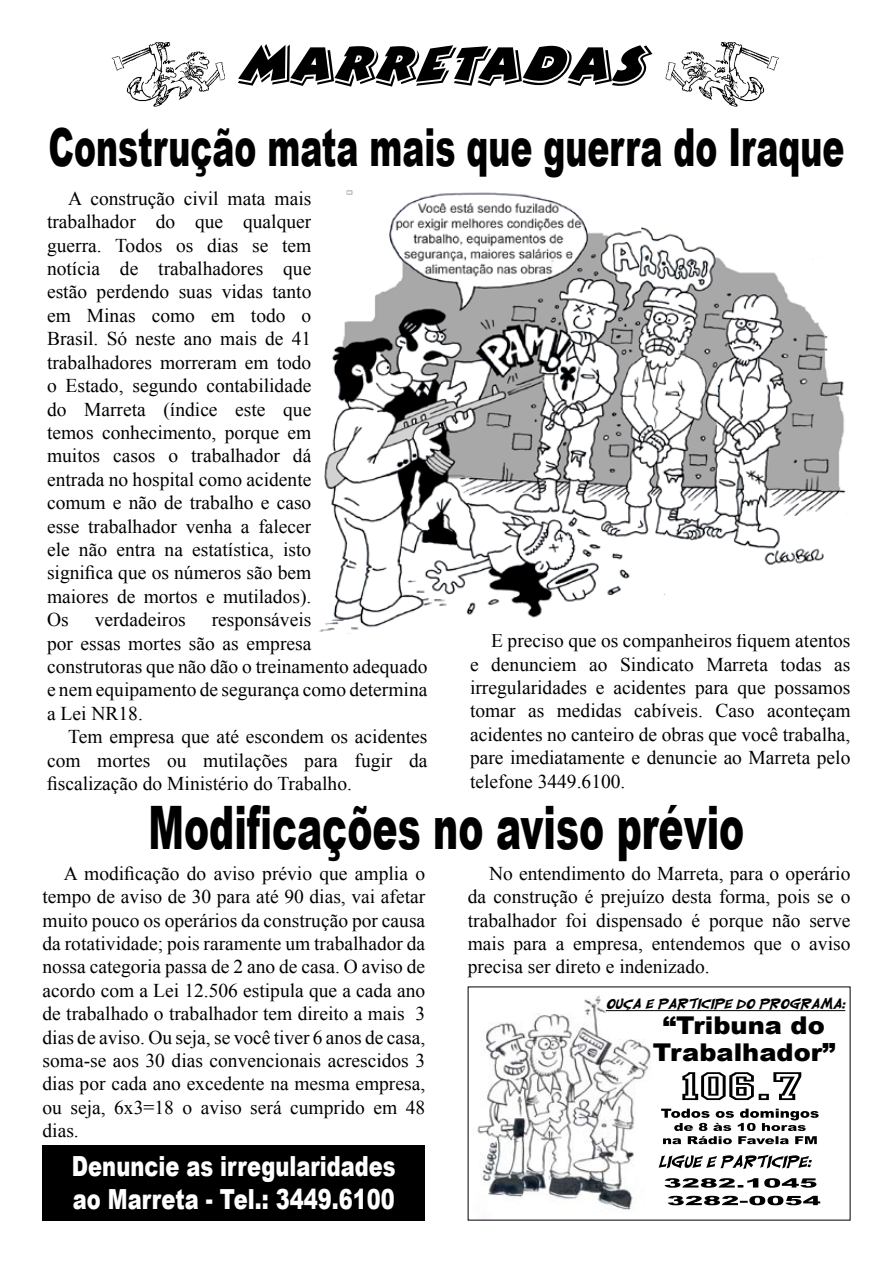
<style>
.page{position:relative;width:893px;height:1263px;background:#fff}
.page>*{position:absolute;margin:0;border:0;box-sizing:border-box;transform-origin:0 0}
.t1{font:900 60px "Arial";color:#000;scale:.63 1}
.t2{font:900 52.5px "Arial";color:#000;scale:.63 1}
.t3{font:900 27.75px/33.3px "Arial";color:#fff;scale:.76 1}
.t4{font:900 24.45px/26.7px "Arial";color:#000;text-align:center;scale:1.09 1}
.t5{font:19.5px/23.4px "Times New Roman";color:#000;text-align:justify}
.t6{font:italic 14.7px "Carlisle";color:#000;scale:1.09 1}
</style>
<div class="page">
<img style="left:666px;top:43px;width:113px;height:63px">
<img style="left:112px;top:43px;width:112px;height:63px">
<svg style="left:238px;top:44px;width:414px;height:43px"></svg>
<div style="left:43px;top:1145px;width:382px;height:75px;background:#000"></div>
<img style="left:477px;top:995px;width:175px;height:215px">
<svg style="left:682px;top:1072px;width:119px;height:28px"></svg>
<svg style="left:661px;top:1109px;width:158px;height:35px"></svg>
<svg style="left:668px;top:1196px;width:152px;height:9px"></svg>
<svg style="left:664px;top:1178px;width:152px;height:10px"></svg>
<svg style="left:659px;top:1155px;width:153px;height:14px"></svg>
<hr style="left:606px;top:1010px;width:239px;height:1px;background:#000">
<img style="left:319px;top:190px;width:527px;height:444px">
<h2 class="t2" style="left:48px;top:109px;width:1265px">Construção mata mais que guerra do Iraque</h2>
<p class="t5" style="left:47px;top:186px;width:266px;text-indent:21px">A construção civil mata mais trabalhador do que qualquer guerra. Todos os dias se tem notícia de trabalhadores que estão perdendo suas vidas tanto em Minas como em todo o Brasil. Só neste ano mais de 41 trabalhadores morreram em todo o Estado, segundo contabilidade do Marreta (índice este que temos conhecimento, porque em muitos casos o trabalhador dá entrada no hospital como acidente comum e não de trabalho e caso esse trabalhador venha a falecer ele não entra na estatística, isto significa que os números são bem maiores de mortos e mutilados).<br>Os</p>
<p class="t5" style="left:47px;top:608px;width:382px;text-align:left;text-indent:165px">responsáveis<br>por essas mortes são as empresa<br>construtoras que não dão o treinamento adequado e nem equipamento de segurança como determina a Lei NR18.</p>
<p class="t5" style="left:47px;top:725px;width:382px;text-indent:21px">Tem empresa que até escondem os acidentes com mortes ou mutilações para fugir da fiscalização do Ministério do Trabalho.</p>
<p class="t5" style="left:95px;top:608px;width:92px">verdadeiros</p>
<p class="t5" style="left:470px;top:629px;width:382px;text-indent:21px">É preciso que os companheiros fiquem atentos e denunciem ao Sindicato Marreta todas as irregularidades e acidentes para que possamos tomar as medidas cabíveis. Caso aconteçam acidentes no canteiro de obras que você trabalha, pare imediatamente e denuncie ao Marreta pelo telefone 3449.6100.</p>
<h1 class="t1" style="left:149px;top:784px;width:947px">Modificações no aviso prévio</h1>
<p class="t5" style="left:43px;top:861px;width:384px;text-indent:21px">A modificação do aviso prévio que amplia o tempo de aviso de 30 para até 90 dias, vai afetar muito pouco os operários da construção por causa da rotatividade; pois raramente um trabalhador da nossa categoria passa de 2 ano de casa. O aviso de acordo com a Lei 12.506 estipula que a cada ano de trabalhado o trabalhador tem direito a mais 3 dias de aviso. Ou seja, se você tiver 6 anos de casa, soma-se aos 30 dias convencionais acrescidos 3 dias por cada ano excedente na mesma empresa, ou seja, 6x3=18 o aviso será cumprido em 48 dias.</p>
<p class="t5" style="left:468px;top:861px;width:384px;text-indent:21px">No entendimento do Marreta, para o operário da construção é prejuízo desta forma, pois se o trabalhador foi dispensado é porque não serve mais para a empresa, entendemos que o aviso precisa ser direto e indenizado.</p>
<p class="t6" style="left:606px;top:995px;width:221px">OUÇA E PARTICIPE DO PROGRAMA:</p>
<p class="t4" style="left:653px;top:1011px;width:169px">“Tribuna do<br>Trabalhador”</p>
<h3 class="t3" style="left:72px;top:1148px;width:428px">Denuncie as irregularidades ao Marreta - Tel.: 3449.6100</h3>
</div>
